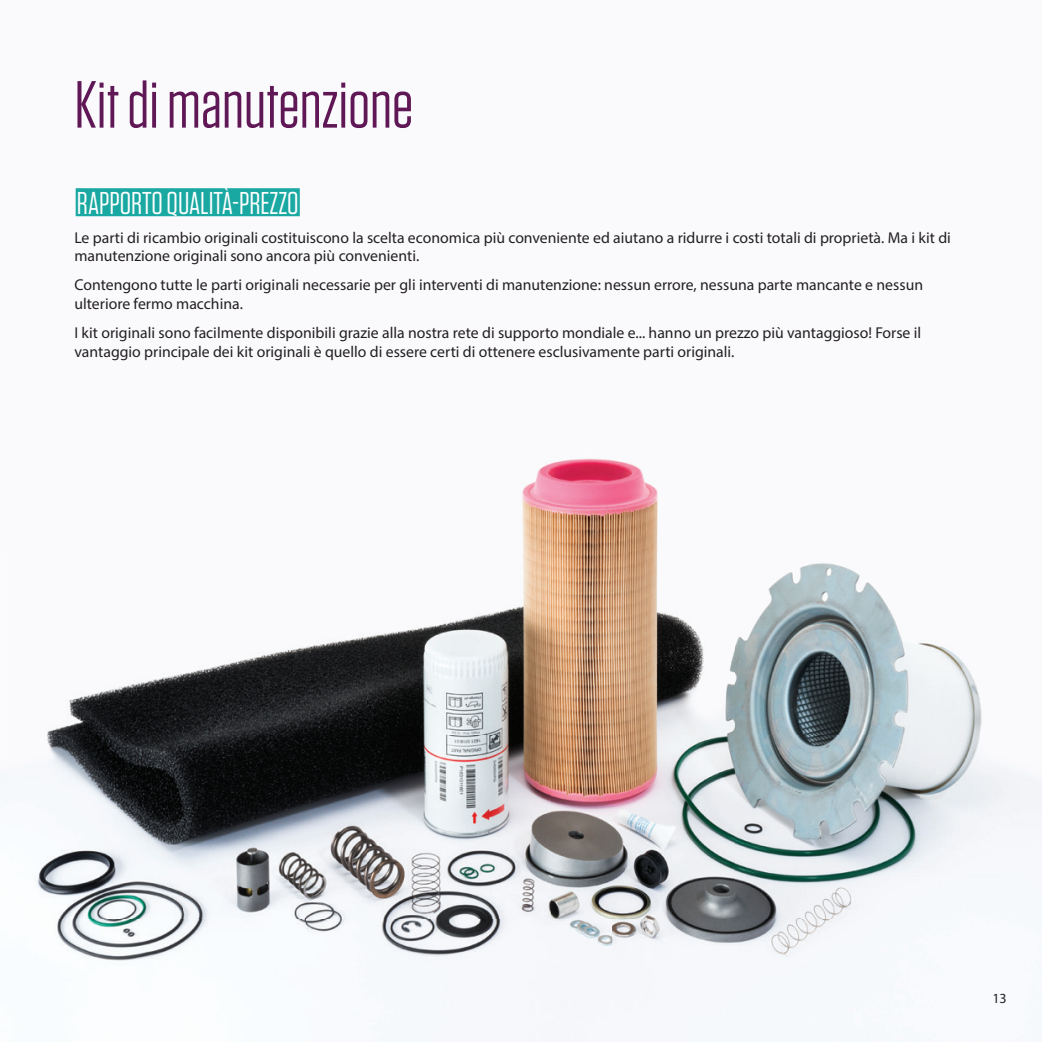
<style>
.page{position:relative;width:1042px;height:1042px;background:#fff}
.page>*{position:absolute;margin:0;border:0;box-sizing:border-box;transform-origin:0 0}
.t1{font:66.5px "Tungsten";color:#601755}
.t2{font:31.5px "Tungsten";color:#fff}
.t3{font:15.75px/18.9px "Myriad Pro";color:#231f20}
.t4{font:14px "Myriad Pro";color:#231f20}
</style>
<div class="page">
<img style="left:35px;top:188px;width:1007px;height:854px">
<div style="left:76px;top:188px;width:224px;height:28px;background:#1aa8a2"></div>
<h1 class="t1" style="left:74px;top:70px;width:340px">Kit di manutenzione</h1>
<h2 class="t2" style="left:77px;top:187px;width:223px">RAPPORTO QUALITÀ-PREZZO</h2>
<p class="t3" style="left:74px;top:228px;width:878px">Le parti di ricambio originali costituiscono la scelta economica più conveniente ed aiutano a ridurre i costi totali di proprietà. Ma i kit di manutenzione originali sono ancora più convenienti.</p>
<p class="t3" style="left:74px;top:275px;width:850px">Contengono tutte le parti originali necessarie per gli interventi di manutenzione: nessun errore, nessuna parte mancante e nessun ulteriore fermo macchina.</p>
<p class="t3" style="left:74px;top:323px;width:848px">I kit originali sono facilmente disponibili grazie alla nostra rete di supporto mondiale e... hanno un prezzo più vantaggioso! Forse il vantaggio principale dei kit originali è quello di essere certi di ottenere esclusivamente parti originali.</p>
<p class="t4" style="left:992px;top:989px;width:16px">13</p>
</div>
